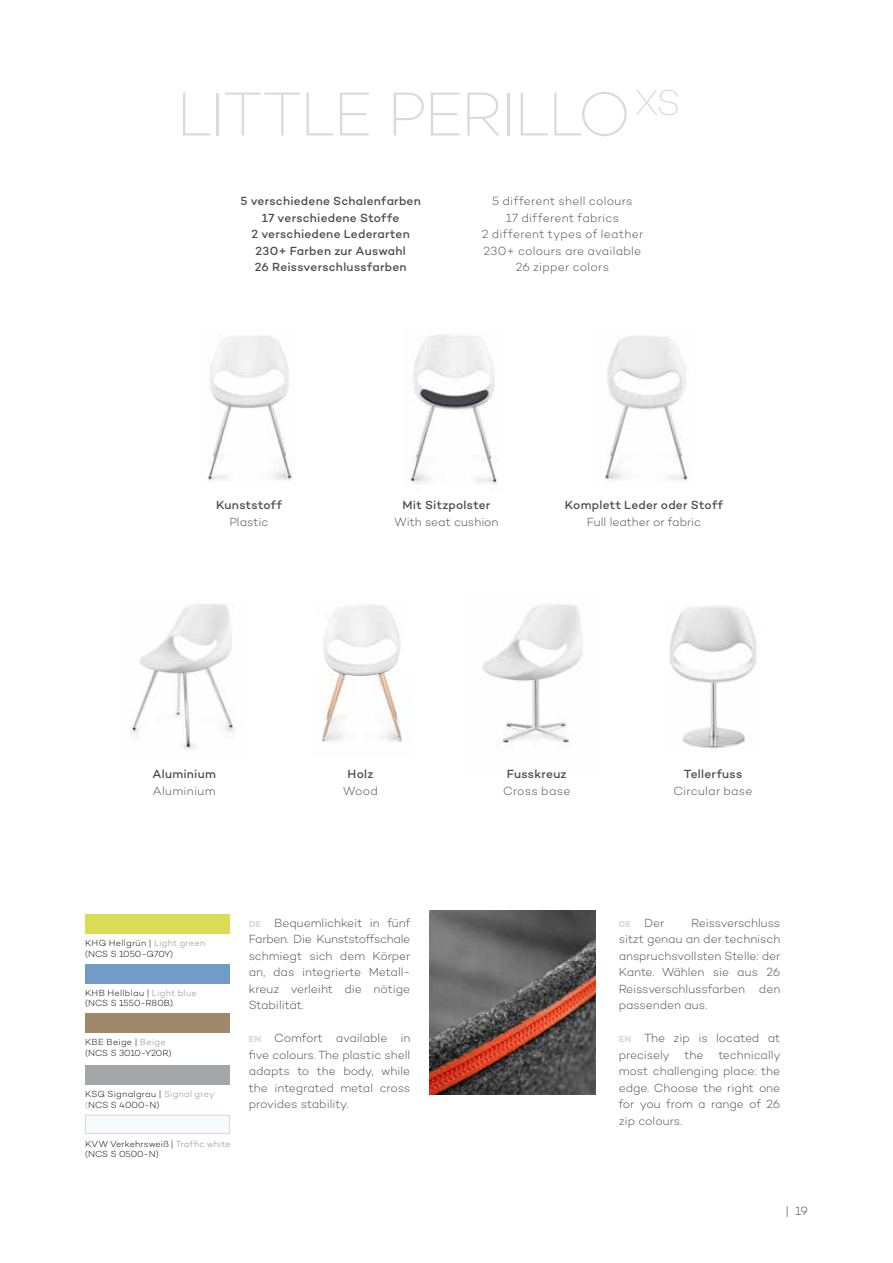
<style>
.page{position:relative;width:893px;height:1263px;background:#fff}
.page>*{position:absolute;margin:0;border:0;box-sizing:border-box;transform-origin:0 0}
.t1{font:200 63px "Campton";letter-spacing:-.045em;color:#dadada}
.t2{font:300 12px/16.5px "Campton";color:#4a4a49;text-align:justify}
.t3{font:500 12px/16.5px "Campton";letter-spacing:.02em;color:#4a4a49;text-align:center}
.t4{font:300 12px/16.5px "Campton";letter-spacing:.02em;color:#4a4a49;text-align:center}
.t5{font:300 12px "Campton";letter-spacing:.025em;color:#4a4a49}
.t6{font:200 12px "Campton";color:#000}
.t7{font:300 9px/10.5px "Campton";letter-spacing:.025em;color:#000}
.t8{font:300 9px/10.5px "Campton";letter-spacing:.005em;color:#000}
.s1{color:#878787}
.s2{font-weight:700;font-size:9px;color:#dadada}
</style>
<div class="page">
<img style="left:669px;top:606px;width:88px;height:143px">
<img style="left:482px;top:604px;width:101px;height:144px">
<img style="left:321px;top:676px;width:86px;height:66px">
<img style="left:324px;top:605px;width:76px;height:71px">
<img style="left:130px;top:604px;width:104px;height:146px">
<img style="left:605px;top:336px;width:84px;height:146px">
<img style="left:410px;top:334px;width:87px;height:152px">
<img style="left:207px;top:335px;width:86px;height:146px">
<img style="left:429px;top:910px;width:166px;height:184px">
<div style="left:85px;top:1115px;width:145px;height:19px;border:1px solid #dad9d3"></div>
<div style="left:85px;top:915px;width:145px;height:18px;background:#dadc56"></div>
<h1 class="t1" style="left:176px;top:75px;width:506px">LITTLE PERILLO<sup>XS</sup></h1>
<p class="t3" style="left:240px;top:193px;width:182px">5 verschiedene Schalenfarben<br>17 verschiedene Stoffe<br>2 verschiedene Lederarten<br>230+ Farben zur Auswahl<br>26 Reissverschlussfarben</p>
<p class="t4" style="left:482px;top:193px;width:163px">5 different shell colours<br>17 different fabrics<br>2 different types of leather<br>230+ colours are available<br>26 zipper colors</p>
<p class="t3" style="left:216px;top:497px;width:67px">Kunststoff</p>
<p class="t2" style="left:229px;top:513px;width:41px">Plastic</p>
<p class="t3" style="left:402px;top:497px;width:89px">Mit Sitzpolster</p>
<p class="t2" style="left:394px;top:513px;width:106px">With seat cushion</p>
<p class="t3" style="left:565px;top:497px;width:160px">Komplett Leder oder Stoff</p>
<p class="t2" style="left:587px;top:513px;width:116px">Full leather or fabric</p>
<p class="t3" style="left:152px;top:765px;width:65px">Aluminium</p>
<p class="t5" style="left:153px;top:783px;width:64px">Aluminium</p>
<p class="t3" style="left:348px;top:765px;width:27px">Holz</p>
<p class="t2" style="left:343px;top:782px;width:36px">Wood</p>
<p class="t3" style="left:507px;top:765px;width:61px">Fusskreuz</p>
<p class="t4" style="left:503px;top:782px;width:69px">Cross base</p>
<p class="t3" style="left:684px;top:765px;width:60px">Tellerfuss</p>
<p class="t4" style="left:673px;top:782px;width:81px">Circular base</p>
<p class="t7" style="left:85px;top:938px;width:122px">KHG Hellgrün | <span class="s1">Light green </span>(NCS S 1050-G70Y)</p>
<p class="t7" style="left:85px;top:987px;width:113px">KHB Hellblau | <span class="s1">Light blue </span>(NCS S 1550-R80B)</p>
<p class="t7" style="left:85px;top:1037px;width:88px">KBE Beige | <span class="s1">Beige </span>(NCS S 3010-Y20R)</p>
<p class="t7" style="left:85px;top:1089px;width:131px">KSG Signalgrau | <span class="s1">Signal grey (</span>NCS S 4000-N)</p>
<p class="t8" style="left:85px;top:1138px;width:147px">KVW Verkehrsweiß | <span class="s1">Traffic white </span>(NCS S 0500-N)</p>
<p class="t2" style="left:249px;top:914px;width:163px"><span class="s2">DE</span> Bequemlichkeit in fünf Farben. Die Kunststoffschale schmiegt sich dem Körper an, das integrierte Metall&shy;kreuz verleiht die nötige Stabilität.</p>
<p class="t2" style="left:249px;top:1029px;width:163px"><span class="s2">EN</span> Comfort available in five colours. The plastic shell adapts to the body, while the integrated metal cross provides stability.</p>
<p class="t2" style="left:619px;top:914px;width:163px;text-indent:73px">Reissverschluss sitzt genau an der technisch anspruchsvollsten Stelle: der Kante. Wählen sie aus 26<br>Reissverschlussfarben den passenden aus.</p>
<p class="t2" style="left:619px;top:1029px;width:163px"><span class="s2">EN</span> The zip is located at precisely the technically most challenging place: the edge. Choose the right one for you from a range of 26 zip colours.</p>
<p class="t2" style="left:619px;top:914px;width:47px"><span class="s2">DE</span> Der</p>
<p class="t6" style="left:785px;top:1204px;width:24px">| 19</p>
</div>
